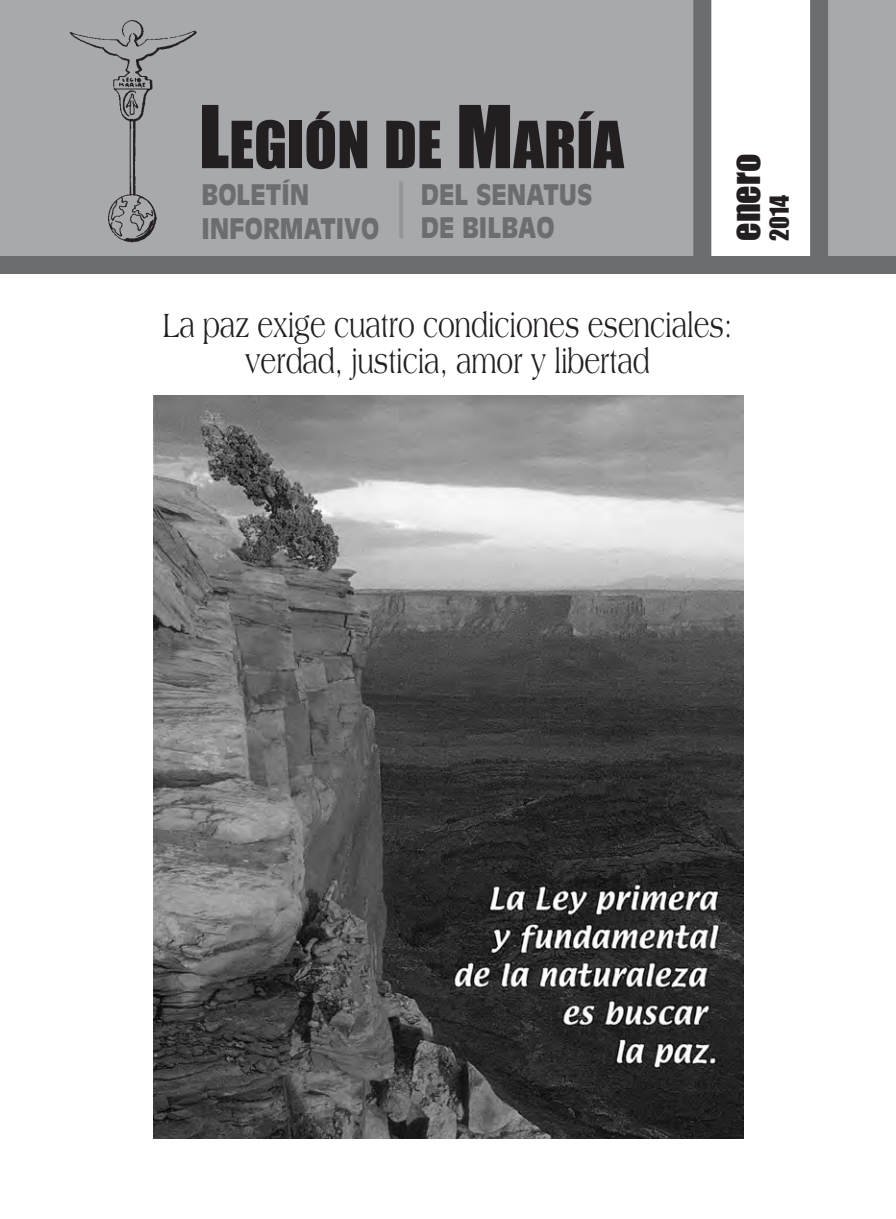
<style>
.page{position:relative;width:896px;height:1219px;background:#fff}
.page>*{position:absolute;margin:0;border:0;box-sizing:border-box;transform-origin:0 0}
.t1{font:60px "Impact";color:#231f20}
.t2{font:36px "Americana";color:#231f20;scale:.7 1}
.t3{font:36px "Impact";color:#231f20}
.t4{font:900 28px "Antique Olive";color:#6c6d70;scale:.9 1}
.t5{font:24px "Impact";color:#231f20}
.s1{font-size:80px}
</style>
<div class="page">
<div style="left:0;top:0;width:896px;height:261px;background:#a8a9ad"></div>
<div style="left:702px;top:0;width:119px;height:261px;background:#fff"></div>
<img style="left:69px;top:20px;width:128px;height:223px">
<img style="left:153px;top:395px;width:590px;height:743px">
<hr style="left:399px;top:181px;width:4px;height:57px;background:#939598">
<div style="left:693px;top:0;width:18px;height:261px;background:#6c6d70"></div>
<div style="left:810px;top:0;width:18px;height:261px;background:#6c6d70"></div>
<div style="left:0;top:257px;width:896px;height:17px;background:#6c6d70"></div>
<p class="t1" style="left:199px;top:108px;width:427px"><span class="s1">L</span>EGIÓN DE <span class="s1">M</span>ARÍA</p>
<p class="t4" style="left:202px;top:178px;width:121px">BOLETÍN</p>
<p class="t4" style="left:202px;top:212px;width:199px">INFORMATIVO</p>
<p class="t4" style="left:421px;top:177px;width:192px">DEL SENATUS</p>
<p class="t4" style="left:421px;top:211px;width:150px">DE BILBAO</p>
<p class="t3" style="left:724px;top:241px;width:88px;rotate:-90deg">enero</p>
<p class="t5" style="left:765px;top:241px;width:48px;rotate:-90deg">2014</p>
<p class="t2" style="left:163px;top:305px;width:815px">La paz exige cuatro condiciones esenciales:</p>
<p class="t2" style="left:245px;top:341px;width:579px">verdad, justicia, amor y libertad</p>
</div>
